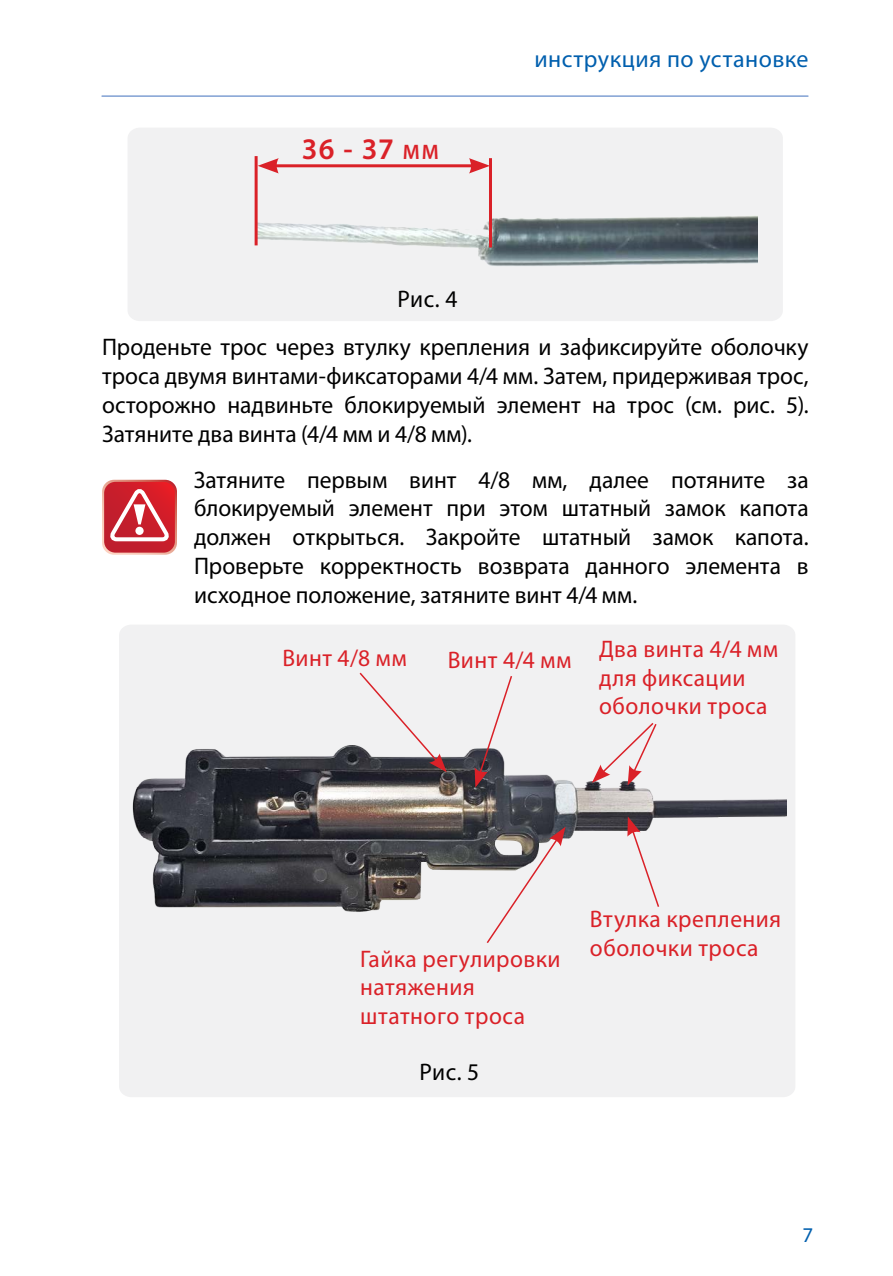
<style>
.page{position:relative;width:893px;height:1276px;background:#fff}
.page>*{position:absolute;margin:0;border:0;box-sizing:border-box;transform-origin:0 0}
.t1{font:600 30px "Myriad Pro";color:#da2128}
.t2{font:24px/28.8px "Myriad Pro";color:#000;text-align:justify}
.t3{font:24px/28.8px "Myriad Pro";letter-spacing:.025em;color:#da2128}
.t4{font:24px "Myriad Pro";letter-spacing:.02em;color:#005fae}
.t5{font:21px "Myriad Pro";color:#005fae}
.s1{font-size:21px}
</style>
<div class="page">
<hr style="left:102px;top:95px;width:706px;height:2px;background:#80a0d3">
<div style="left:128px;top:128px;width:655px;height:193px;background:#f1f1f2"></div>
<img style="left:256px;top:206px;width:502px;height:76px">
<hr style="left:255px;top:156px;width:3px;height:89px;background:#da2128">
<hr style="left:489px;top:158px;width:3px;height:89px;background:#da2128">
<hr style="left:274px;top:164px;width:200px;height:3px;background:#da2128">
<svg style="left:258px;top:158px;width:21px;height:15px"></svg>
<svg style="left:469px;top:158px;width:21px;height:15px"></svg>
<svg style="left:102px;top:480px;width:75px;height:75px;background:#d65058"></svg>
<div style="left:135px;top:527px;width:9px;height:8px;background:#fff;border-radius:50%"></div>
<div style="left:119px;top:625px;width:676px;height:472px;background:#f1f1f2"></div>
<img style="left:131px;top:714px;width:655px;height:221px">
<svg style="left:358px;top:671px;width:89px;height:101px"></svg>
<svg style="left:592px;top:721px;width:66px;height:64px"></svg>
<svg style="left:627px;top:816px;width:33px;height:92px"></svg>
<svg style="left:485px;top:826px;width:81px;height:119px"></svg>
<svg style="left:475px;top:674px;width:38px;height:113px"></svg>
<p class="t1" style="left:302px;top:129px;width:138px">36 - 37 <span class="s1">мм</span></p>
<p class="t2" style="left:398px;top:284px;width:61px">Рис. 4</p>
<p class="t4" style="left:534px;top:44px;width:276px">инструкция по установке</p>
<p class="t2" style="left:102px;top:332px;width:708px">Проденьте трос через втулку крепления и зафиксируйте оболочку троса двумя винтами-фиксаторами 4/4 мм. Затем, придерживая трос, осторожно надвиньте блокируемый элемент на трос (см. рис. 5).<br>Затяните два винта (4/4 мм и 4/8 мм).</p>
<p class="t2" style="left:194px;top:465px;width:616px">Затяните первым винт 4/8 мм, далее потяните за блокируемый элемент при этом штатный замок капота должен открыться. Закройте штатный замок капота.<br>Проверьте корректность возврата данного элемента в исходное положение, затяните винт 4/4 мм.</p>
<p class="t3" style="left:282px;top:643px;width:126px">Винт 4/8 мм</p>
<p class="t3" style="left:448px;top:645px;width:125px">Винт 4/4 мм</p>
<p class="t3" style="left:599px;top:634px;width:181px">Два винта 4/4 мм для фиксации оболочки троса</p>
<p class="t3" style="left:360px;top:944px;width:202px">Гайка регулировки натяжения штатного троса</p>
<p class="t2" style="left:420px;top:1057px;width:61px">Рис. 5</p>
<p class="t3" style="left:590px;top:904px;width:193px">Втулка крепления оболочки троса</p>
<p class="t5" style="left:802px;top:1221px;width:12px">7</p>
</div>
